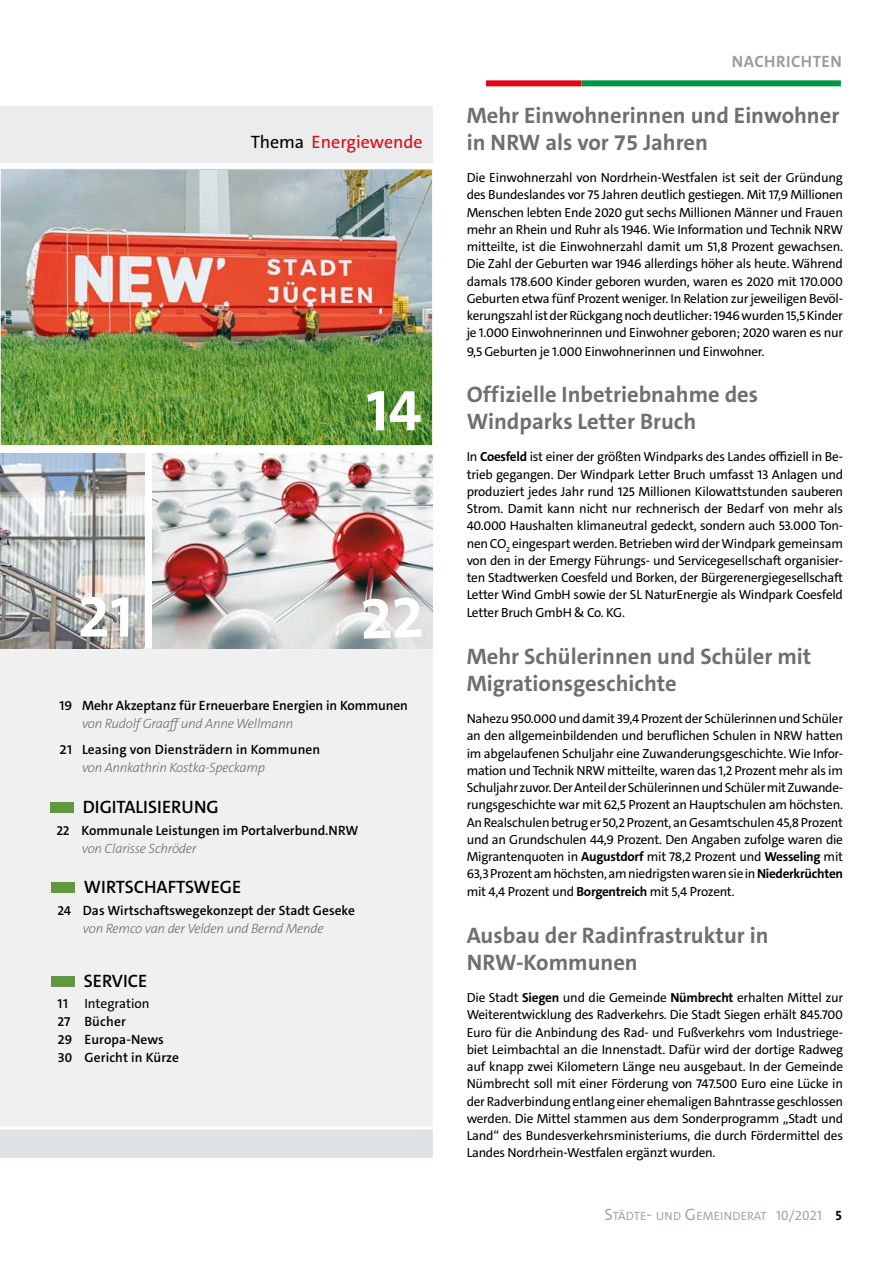
<style>
.page{position:relative;width:893px;height:1263px;background:#fff}
.page>*{position:absolute;margin:0;border:0;box-sizing:border-box;transform-origin:0 0}
.t1{font:700 60px "The Sans C5";color:#fff}
.t2{font:700 22.5px/27px "The Sans C5";color:#706f6f}
.t3{font:600 18px "The Sans C5";color:#000}
.t4{font:18px "The Sans C5";color:#e30613}
.t5{font:700 16.5px "The Sans C5";letter-spacing:.03em;color:#9d9d9c}
.t6{font:600 13.5px/18px "The Sans C5";color:#000}
.t7{font:italic 300 13.5px "The Sans C5";letter-spacing:-.02em;color:#706f6f}
.t8{font:13.2px/17.4px "The Sans C5";letter-spacing:-.02em;color:#000;text-align:justify}
.t9{font:12.15px "The Sans C5";letter-spacing:.015em;color:#9ca8ae}
.s1{color:#000}
.s2{font-weight:400}
.s3{font-weight:700}
.s4{font-size:16.5px}
.s5{font-size:16.8px}
.s6{font-size:11.7px}
.s7{font-size:13.5px}
.s8{font-weight:700;font-size:13.5px;color:#000}
</style>
<div class="page">
<div style="left:0;top:649px;width:433px;height:480px;background:#f0f0f0"></div>
<div style="left:0;top:106px;width:433px;height:57px;background:#eaecee"></div>
<div style="left:582px;top:80px;width:259px;height:6px;background:#009641"></div>
<div style="left:486px;top:80px;width:96px;height:6px;background:#e30613"></div>
<img style="left:3px;top:171px;width:428px;height:273px">
<div style="left:0;top:168px;width:434px;height:279px;border:2px solid #fff"></div>
<img style="left:152px;top:453px;width:281px;height:196px">
<img style="left:0;top:453px;width:145px;height:196px">
<div style="left:0;top:1129px;width:433px;height:29px;background:#e0e3e6"></div>
<div style="left:51px;top:883px;width:24px;height:10px;background:#609740"></div>
<div style="left:51px;top:977px;width:24px;height:10px;background:#609740"></div>
<hr style="left:0;top:1126px;width:433px;height:3px;background:#fff">
<div style="left:50px;top:803px;width:24px;height:10px;background:#609740"></div>
<svg style="left:363px;top:597px;width:59px;height:42px;background:#cecece"></svg>
<h3 class="t4" style="left:251px;top:131px;width:173px"><span class="s1">Thema</span> Energiewende</h3>
<h1 class="t1" style="left:77px;top:578px;width:57px">21</h1>
<h1 class="t1" style="left:366px;top:371px;width:57px">14</h1>
<p class="t6" style="left:60px;top:696px;width:350px">19 Mehr Akzeptanz für Erneuerbare Energien in Kommunen</p>
<p class="t7" style="left:82px;top:714px;width:213px">von Rudolf Graaff und Anne Wellmann</p>
<p class="t6" style="left:60px;top:741px;width:262px">21 Leasing von Diensträdern in Kommunen</p>
<p class="t7" style="left:82px;top:759px;width:184px">von Annkathrin Kostka-Speckamp</p>
<h3 class="t3" style="left:83px;top:795px;width:137px">DIGITALISIERUNG</h3>
<p class="t6" style="left:56px;top:822px;width:304px">22 Kommunale Leistungen im Portalverbund.NRW</p>
<p class="t7" style="left:82px;top:840px;width:116px">von Clarisse Schröder</p>
<h3 class="t3" style="left:84px;top:875px;width:159px">WIRTSCHAFTSWEGE</h3>
<p class="t6" style="left:57px;top:902px;width:299px">24 Das Wirtschaftswegekonzept der Stadt Geseke</p>
<p class="t7" style="left:83px;top:920px;width:242px">von Remco van der Velden und Bernd Mende</p>
<h3 class="t3" style="left:84px;top:969px;width:65px">SERVICE</h3>
<p class="t6" style="left:57px;top:995px;width:123px">11 <span class="s2">Integration<br></span>27 Bücher<br>29 Europa-News<br>30 Gericht in Kürze</p>
<p class="t5" style="left:732px;top:51px;width:111px">NACHRICHTEN</p>
<h2 class="t2" style="left:467px;top:102px;width:374px">Mehr Einwohnerinnen und Einwohner in NRW als vor 75 Jahren</h2>
<p class="t8" style="left:467px;top:169px;width:378px">Die Einwohnerzahl von Nordrhein-Westfalen ist seit der Gründung des Bundeslandes vor 75 Jahren deutlich gestiegen. Mit 17,9 Millionen Menschen lebten Ende 2020 gut sechs Millionen Männer und Frauen mehr an Rhein und Ruhr als 1946. Wie Information und Technik NRW mitteilte, ist die Einwohnerzahl damit um 51,8 Prozent gewachsen.<br>Die Zahl der Geburten war 1946 allerdings höher als heute. Während damals 178.600 Kinder geboren wurden, waren es 2020 mit 170.000<br>Geburten etwa fünf Prozent weniger. In Relation zur jeweiligen Bevöl&shy;kerungszahl ist der Rückgang noch deutlicher: 1946 wurden 15,5 Kinder je 1.000 Einwohnerinnen und Einwohner geboren; 2020 waren es nur 9,5 Geburten je 1.000 Einwohnerinnen und Einwohner.</p>
<h2 class="t2" style="left:467px;top:381px;width:293px">Offizielle Inbetriebnahme des<br>Windparks Letter Bruch</h2>
<p class="t8" style="left:467px;top:448px;width:378px">In <span class="s3">Coesfeld</span> ist einer der größten Windparks des Landes offiziell in Be&shy;trieb gegangen. Der Windpark Letter Bruch umfasst 13 Anlagen und produziert jedes Jahr rund 125 Millionen Kilowattstunden sauberen Strom. Damit kann nicht nur rechnerisch der Bedarf von mehr als 40.000 Haushalten klimaneutral gedeckt, sondern auch 53.000 Ton&shy;nen CO<sub>2</sub> eingespart werden. Betrieben wird der Windpark gemeinsam von den in der Emergy Führungs- und Servicegesellschaft organisier&shy;ten Stadtwerken Coesfeld und Borken, der Bürgerenergiegesellschaft Letter Wind GmbH sowie der SL NaturEnergie als Windpark Coesfeld Letter Bruch GmbH &amp; Co. KG.</p>
<h2 class="t2" style="left:467px;top:643px;width:346px">Mehr Schülerinnen und Schüler mit<br>Migrationsgeschichte</h2>
<p class="t8" style="left:467px;top:710px;width:378px">Nahezu 950.000 und damit 39,4 Prozent der Schülerinnen und Schüler an den allgemeinbildenden und beruflichen Schulen in NRW hatten im abgelaufenen Schuljahr eine Zuwanderungsgeschichte. Wie Infor&shy;mation und Technik NRW mitteilte, waren das 1,2 Prozent mehr als im Schuljahr zuvor. Der Anteil der Schülerinnen und Schüler mit Zuwande&shy;rungsgeschichte war mit 62,5 Prozent an Hauptschulen am höchsten.<br>An Realschulen betrug er 50,2 Prozent, an Gesamtschulen 45,8 Prozent und an Grundschulen 44,9 Prozent. Den Angaben zufolge waren die Migrantenquoten in <span class="s3">Augustdorf</span> mit 78,2 Prozent und <span class="s3">Wesseling</span> mit 63,3 Prozent am höchsten, am niedrigsten waren sie in <span class="s3">Niederkrüchten </span>mit 4,4 Prozent und <span class="s3">Borgentreich</span> mit 5,4 Prozent.</p>
<h2 class="t2" style="left:467px;top:922px;width:303px">Ausbau der Radinfrastruktur in<br>NRW-Kommunen</h2>
<p class="t8" style="left:467px;top:989px;width:378px">Die Stadt <span class="s3">Siegen</span> und die Gemeinde <span class="s3">Nümbrecht</span> erhalten Mittel zur Weiterentwicklung des Radverkehrs. Die Stadt Siegen erhält 845.700<br>Euro für die Anbindung des Rad- und Fußverkehrs vom Industriege&shy;biet Leimbachtal an die Innenstadt. Dafür wird der dortige Radweg auf knapp zwei Kilometern Länge neu ausgebaut. In der Gemeinde Nümbrecht soll mit einer Förderung von 747.500 Euro eine Lücke in der Radverbindung entlang einer ehemaligen Bahntrasse geschlossen werden. Die Mittel stammen aus dem Sonderprogramm „Stadt und Land“ des Bundesverkehrsministeriums, die durch Fördermittel des Landes Nordrhein-Westfalen ergänzt wurden.</p>
<p class="t9" style="left:604px;top:1208px;width:239px"><span class="s4">S</span>TÄDTE<span class="s5">-</span> <span class="s6">UND</span> <span class="s4">G</span>EMEINDERAT <span class="s7">10/2021</span> <span class="s8">5</span></p>
</div>
